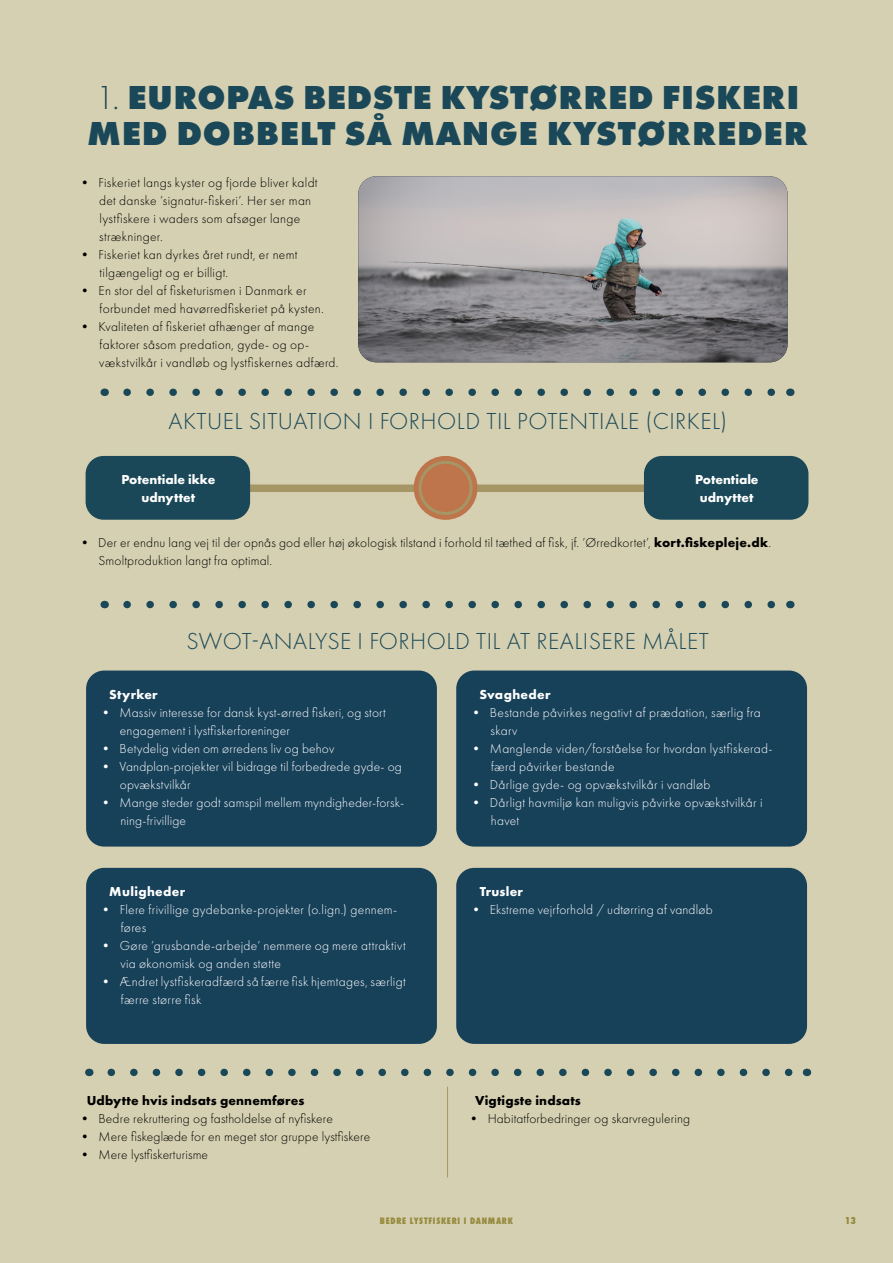
<style>
.page{position:relative;width:893px;height:1263px;background:#d5d0b1}
.page>*{position:absolute;margin:0;border:0;box-sizing:border-box;transform-origin:0 0}
.t1{font:800 34.5px/36px "Futura PT";letter-spacing:.01em;color:#1a4858}
.t2{font:300 24px "Futura PT";letter-spacing:.02em;color:#1a4858}
.t3{font:300 13.5px/18px "Futura PT";letter-spacing:.02em;color:#fff}
.t4{font:300 13.5px/18px "Futura PT";letter-spacing:.02em;color:#000}
.t5{font:700 13.5px/18px "Futura PT";color:#fff;text-align:center}
.t6{font:700 13.5px "Futura PT";letter-spacing:.01em;color:#000}
.t7{font:700 13.5px "Futura PT";letter-spacing:.03em;color:#fff}
.t8{font:700 13.5px "Futura PT";letter-spacing:.025em;color:#fff}
.t9{font:700 13.5px "Futura PT";letter-spacing:.02em;color:#fff}
.t10{font:800 10.5px "Futura PT Cond";color:#968a3d}
.t11{font:800 9.75px "Futura PT Cond";letter-spacing:.07em;color:#968a3d}
.s1{font-weight:300}
.s2{font-weight:700}
</style>
<div class="page">
<div style="left:234px;top:484px;width:442px;height:8px;background:#a69665"></div>
<div style="left:86px;top:456px;width:164px;height:64px;background:#1a4858;border-radius:18px"></div>
<div style="left:644px;top:456px;width:164px;height:64px;background:#1a4858;border-radius:18px"></div>
<div style="left:414px;top:456px;width:63px;height:64px;background:#be754c;border-radius:50%"></div>
<div style="left:419px;top:461px;width:54px;height:54px;border:3px solid #a69665;border-radius:50%"></div>
<svg style="left:127px;top:388px;width:648px;height:8px"></svg>
<svg style="left:127px;top:601px;width:648px;height:7px"></svg>
<svg style="left:111px;top:1069px;width:682px;height:7px"></svg>
<img style="left:358px;top:176px;width:430px;height:186px">
<div style="left:86px;top:670px;width:351px;height:176px;background:#174059;border-radius:18px"></div>
<div style="left:86px;top:868px;width:351px;height:176px;background:#174059;border-radius:18px"></div>
<div style="left:456px;top:670px;width:351px;height:176px;background:#174059;border-radius:18px"></div>
<div style="left:456px;top:868px;width:351px;height:176px;background:#174059;border-radius:18px"></div>
<hr style="left:447px;top:1087px;width:1px;height:90px;background:#a69665">
<h1 class="t1" style="left:87px;top:79px;width:722px"><span class="s1">1.</span> EUROPAS BEDSTE KYSTØRRED FISKERI<br>MED DOBBELT SÅ MANGE KYSTØRREDER</h1>
<p class="t4" style="left:99px;top:173px;width:220px;text-indent:-21px">• Fiskeriet langs kyster og fjorde bliver kaldt det danske ’signatur-fiskeri’. Her ser man lystfiskere i waders som afsøger lange strækninger.</p>
<p class="t4" style="left:100px;top:245px;width:199px;text-indent:-22px">• Fiskeriet kan dyrkes året rundt, er nemt tilgængeligt og er billigt.</p>
<p class="t4" style="left:100px;top:281px;width:226px;text-indent:-22px">• En stor del af fisketurismen i Danmark er forbundet med havørredfiskeriet på kysten.</p>
<p class="t4" style="left:99px;top:317px;width:241px;text-indent:-21px">• Kvaliteten af fiskeriet afhænger af mange faktorer såsom predation, gyde- og op&shy;vækstvilkår i vandløb og lystfiskernes adfærd.</p>
<h2 class="t2" style="left:169px;top:407px;width:560px">AKTUEL SITUATION I FORHOLD TIL POTENTIALE (CIRKEL)</h2>
<p class="t5" style="left:121px;top:470px;width:95px">Potentiale ikke udnyttet</p>
<p class="t5" style="left:695px;top:470px;width:65px">Potentiale udnyttet</p>
<p class="t4" style="left:98px;top:533px;width:674px;text-indent:-20px">• Der er endnu lang vej til der opnås god eller høj økologisk tilstand i forhold til tæthed af fisk, jf. ’Ørredkortet’, <span class="s2">kort.fiskepleje.dk</span>.<br>Smoltproduktion langt fra optimal.</p>
<h2 class="t2" style="left:187px;top:627px;width:524px">SWOT-ANALYSE I FORHOLD TIL AT REALISERE MÅLET</h2>
<p class="t9" style="left:109px;top:686px;width:50px">Styrker</p>
<p class="t3" style="left:120px;top:703px;width:267px;text-indent:-21px">• Massiv interesse for dansk kyst-ørred fiskeri, og stort engagement i lystfiskerforeninger</p>
<p class="t3" style="left:99px;top:739px;width:236px">• Betydelig viden om ørredens liv og behov</p>
<p class="t3" style="left:120px;top:757px;width:284px;text-indent:-21px">• Vandplan-projekter vil bidrage til forbedrede gyde- og opvækstvilkår</p>
<p class="t3" style="left:120px;top:793px;width:285px;text-indent:-21px">• Mange steder godt samspil mellem myndigheder-forsk&shy;ning-frivillige</p>
<p class="t7" style="left:109px;top:883px;width:78px">Muligheder</p>
<p class="t3" style="left:121px;top:901px;width:278px;text-indent:-22px">• Flere frivillige gydebanke-projekter (o.lign.) gennem&shy;føres</p>
<p class="t3" style="left:120px;top:937px;width:287px;text-indent:-21px">• Gøre ’grusbande-arbejde’ nemmere og mere attraktivt via økonomisk og anden støtte</p>
<p class="t3" style="left:121px;top:973px;width:286px;text-indent:-22px">• Ændret lystfiskeradfærd så færre fisk hjemtages, særligt færre større fisk</p>
<p class="t6" style="left:87px;top:1091px;width:219px">Udbytte hvis indsats gennemføres</p>
<p class="t4" style="left:78px;top:1109px;width:256px">• Bedre rekruttering og fastholdelse af nyfiskere</p>
<p class="t4" style="left:78px;top:1127px;width:294px">• Mere fiskeglæde for en meget stor gruppe lystfiskere</p>
<p class="t4" style="left:78px;top:1145px;width:132px">• Mere lystfiskerturisme</p>
<p class="t8" style="left:479px;top:686px;width:73px">Svagheder</p>
<p class="t3" style="left:491px;top:703px;width:272px;text-indent:-21px">• Bestande påvirkes negativt af prædation, særlig fra skarv</p>
<p class="t3" style="left:491px;top:739px;width:283px;text-indent:-22px">• Manglende viden/forståelse for hvordan lystfiskerad&shy;færd påvirker bestande</p>
<p class="t3" style="left:469px;top:775px;width:242px">• Dårlige gyde- og opvækstvilkår i vandløb</p>
<p class="t3" style="left:491px;top:793px;width:273px;text-indent:-21px">• Dårligt havmiljø kan muligvis påvirke opvækstvilkår i havet</p>
<p class="t5" style="left:480px;top:882px;width:45px">Trusler</p>
<p class="t3" style="left:469px;top:901px;width:245px">• Ekstreme vejrforhold / udtørring af vandløb</p>
<p class="t6" style="left:475px;top:1091px;width:107px">Vigtigste indsats</p>
<p class="t4" style="left:467px;top:1109px;width:224px">• Habitatforbedringer og skarvregulering</p>
<p class="t11" style="left:380px;top:1214px;width:135px">BEDRE LYSTFISKERI I DANMARK</p>
<p class="t10" style="left:845px;top:1215px;width:12px">13</p>
</div>
